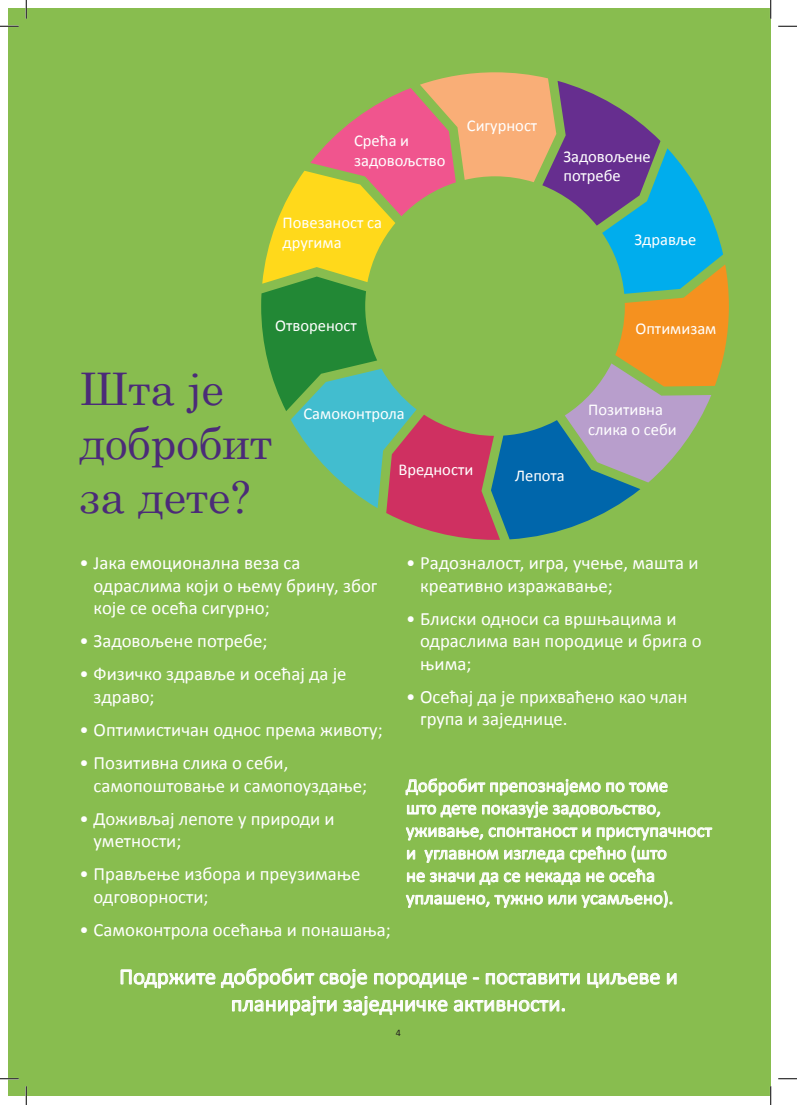
<style>
.page{position:relative;width:797px;height:1105px;background:#fff}
.page>*{position:absolute;margin:0;border:0;box-sizing:border-box;transform-origin:0 0}
.t1{font:45px/54px "Century";color:#4b2b78}
.t2{font:22.5px/27px "Calibri";color:#fff;text-align:center}
.t3{font:18.75px/22.5px "Calibri";color:#fff}
.t4{font:16.5px/19.8px "Calibri";color:#fff}
.t5{font:10px "Calibri";color:#231f20}
</style>
<div class="page">
<div style="left:9px;top:9px;width:761px;height:1087px;background:#88bd4f"></div>
<svg style="left:405px;top:778px;width:307px;height:130px"></svg>
<svg style="left:261px;top:72px;width:468px;height:468px"></svg>
<svg style="left:587px;top:972px;width:73px;height:16px"></svg>
<svg style="left:666px;top:973px;width:10px;height:12px"></svg>
<svg style="left:120px;top:968px;width:460px;height:48px"></svg>
<svg style="left:0;top:25px;width:19px;height:2px"></svg>
<svg style="left:778px;top:25px;width:19px;height:2px"></svg>
<svg style="left:0;top:1078px;width:19px;height:1px"></svg>
<svg style="left:778px;top:1078px;width:19px;height:1px"></svg>
<svg style="left:25px;top:0;width:2px;height:19px"></svg>
<svg style="left:25px;top:1086px;width:2px;height:19px"></svg>
<svg style="left:770px;top:0;width:1px;height:19px"></svg>
<svg style="left:770px;top:1086px;width:1px;height:19px"></svg>
<p class="t4" style="left:354px;top:130px;width:93px">Срећа и задовољство</p>
<p class="t4" style="left:282px;top:212px;width:101px">Повезаност са другима</p>
<p class="t4" style="left:467px;top:115px;width:72px">Сигурност</p>
<p class="t4" style="left:563px;top:146px;width:89px">Задовољене потребе</p>
<p class="t4" style="left:634px;top:229px;width:63px">Здравље</p>
<p class="t4" style="left:275px;top:315px;width:83px">Отвореност</p>
<p class="t4" style="left:635px;top:318px;width:82px">Оптимизам</p>
<p class="t1" style="left:79px;top:358px;width:146px">Шта је</p>
<p class="t1" style="left:79px;top:412px;width:194px">добробит за дете?</p>
<p class="t3" style="left:94px;top:551px;width:285px;text-indent:-14px">• Јака емоционална веза са одраслима који о њему брину, због које се осећа сигурно;</p>
<p class="t3" style="left:79px;top:629px;width:190px">• Задовољене потребе;</p>
<p class="t3" style="left:94px;top:662px;width:254px;text-indent:-14px">• Физичко здравље и осећај да је здраво;</p>
<p class="t3" style="left:79px;top:717px;width:305px">• Оптимистичан однос према животу;</p>
<p class="t3" style="left:94px;top:751px;width:275px;text-indent:-14px">• Позитивна слика о себи, самопоштовање и самопоуздање;</p>
<p class="t3" style="left:94px;top:806px;width:243px;text-indent:-14px">• Доживљај лепоте у природи и уметности;</p>
<p class="t3" style="left:94px;top:862px;width:268px;text-indent:-14px">• Прављење избора и преузимање одговорности;</p>
<p class="t3" style="left:79px;top:917px;width:313px">• Самоконтрола осећања и понашања;</p>
<p class="t4" style="left:588px;top:399px;width:90px">Позитивна слика о себи</p>
<p class="t4" style="left:303px;top:403px;width:103px">Самоконтрола</p>
<p class="t4" style="left:398px;top:459px;width:76px">Вредности</p>
<p class="t4" style="left:515px;top:465px;width:51px">Лепота</p>
<p class="t3" style="left:420px;top:551px;width:280px;text-indent:-14px">• Радозналост, игра, учење, машта и креативно изражавање;</p>
<p class="t3" style="left:420px;top:606px;width:283px;text-indent:-14px">• Блиски односи са вршњацима и одраслима ван породице и брига о њима;</p>
<p class="t3" style="left:420px;top:684px;width:269px;text-indent:-14px">• Осећај да је прихваћено као члан група и заједнице.</p>
<p class="t3" style="left:406px;top:773px;width:307px">Добробит препознајемо по томе<br>што дете показује задовољство, уживање, спонтаност и приступачност и углавном изгледа срећно (што<br>не значи да се некада не осећа уплашено, тужно или усамљено).</p>
<p class="t2" style="left:119px;top:962px;width:560px">Подржите добробит своје породице - поставити циљеве и планирајти заједничке активности.</p>
<p class="t5" style="left:396px;top:1026px;width:7px">4</p>
</div>
